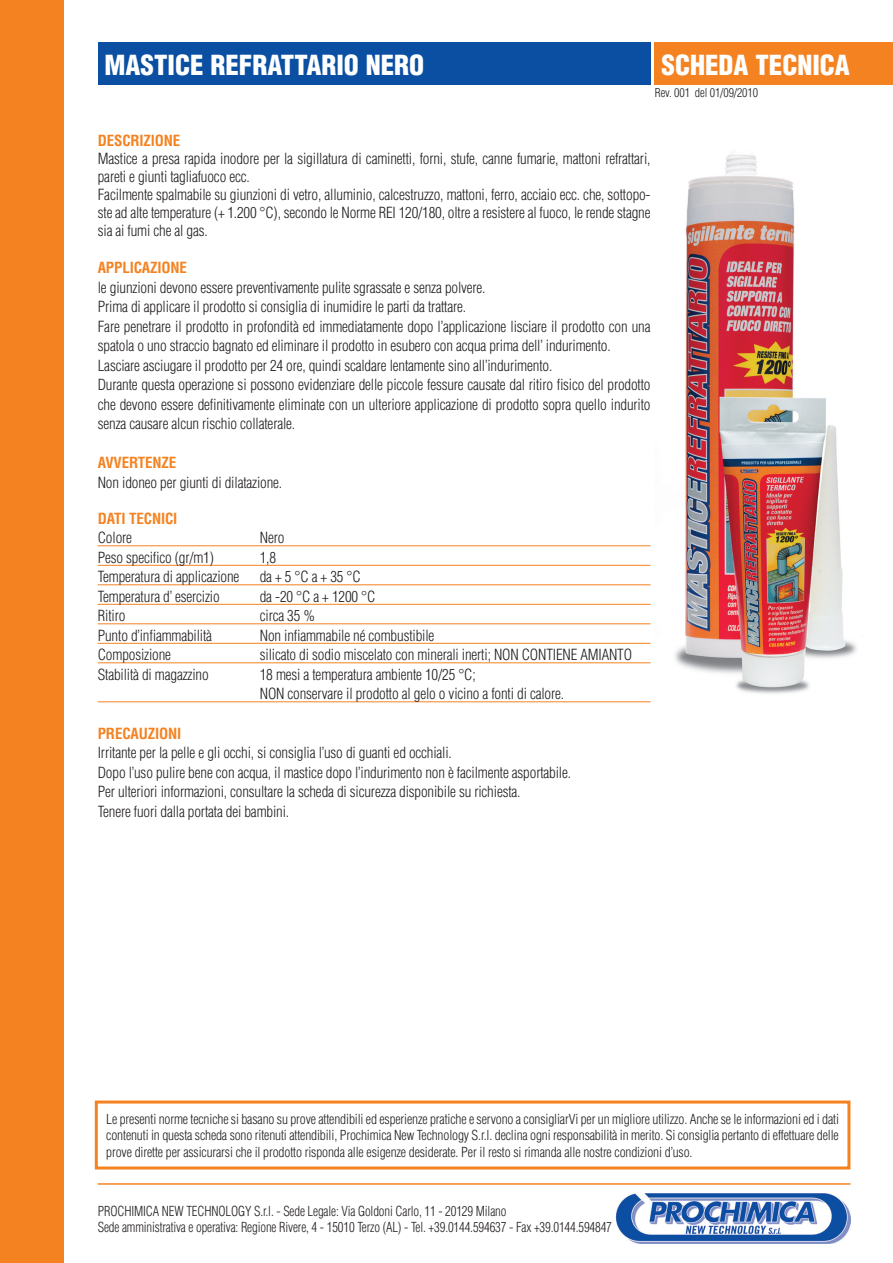
<style>
.page{position:relative;width:893px;height:1263px;background:#fff}
.page>*{position:absolute;margin:0;border:0;box-sizing:border-box;transform-origin:0 0}
.t1{font:900 condensed 27px "Helvetica";color:#fff}
.t2{font:300 condensed 15px/19.5px "Helvetica";letter-spacing:-.01em;color:#231f20}
.t3{font:700 condensed 15px "Helvetica";letter-spacing:-.01em;color:#f58220}
.t4{font:300 condensed 13.5px/16.2px "Helvetica";letter-spacing:-.01em;color:#231f20;text-align:justify}
.t5{font:300 condensed 13.5px/16.2px "Helvetica";letter-spacing:-.01em;color:#231f20;scale:.95 1}
.t6{font:300 condensed 12px "Helvetica";letter-spacing:-.01em;color:#231f20}
</style>
<div class="page">
<img style="left:615px;top:1193px;width:235px;height:51px">
<div style="left:0;top:0;width:64px;height:1263px;background:#f58220"></div>
<img style="left:675px;top:153px;width:182px;height:541px">
<div style="left:98px;top:43px;width:553px;height:42px;background:#0a4fa2"></div>
<div style="left:655px;top:43px;width:238px;height:42px;background:#f58220"></div>
<hr style="left:98px;top:545px;width:553px;height:1px;background:#f58220">
<hr style="left:98px;top:565px;width:553px;height:1px;background:#f58220">
<hr style="left:98px;top:584px;width:553px;height:1px;background:#f58220">
<hr style="left:98px;top:604px;width:553px;height:1px;background:#f58220">
<hr style="left:98px;top:623px;width:553px;height:1px;background:#f58220">
<hr style="left:98px;top:643px;width:553px;height:1px;background:#f58220">
<hr style="left:98px;top:662px;width:553px;height:1px;background:#f58220">
<hr style="left:98px;top:701px;width:553px;height:1px;background:#f58220">
<hr style="left:98px;top:1183px;width:752px;height:2px;background:#f58220">
<div style="left:95px;top:1100px;width:755px;height:69px;border:3px solid #f58220"></div>
<h1 class="t1" style="left:105px;top:48px;width:321px">MASTICE REFRATTARIO NERO</h1>
<h1 class="t1" style="left:662px;top:48px;width:190px">SCHEDA TECNICA</h1>
<p class="t6" style="left:655px;top:85px;width:105px">Rev. 001 del 01/09/2010</p>
<p class="t3" style="left:98px;top:131px;width:84px">DESCRIZIONE</p>
<p class="t2" style="left:98px;top:149px;width:554px;line-height:18px">Mastice a presa rapida inodore per la sigillatura di caminetti, forni, stufe, canne fumarie, mattoni refrattari, pareti e giunti tagliafuoco ecc.<br>Facilmente spalmabile su giunzioni di vetro, alluminio, calcestruzzo, mattoni, ferro, acciaio ecc. che, sottopo&shy;ste ad alte temperature (+ 1.200 °C), secondo le Norme REI 120/180, oltre a resistere al fuoco, le rende stagne sia ai fumi che al gas.</p>
<p class="t3" style="left:98px;top:258px;width:91px">APPLICAZIONE</p>
<p class="t2" style="left:98px;top:277px;width:554px">le giunzioni devono essere preventivamente pulite sgrassate e senza polvere.<br>Prima di applicare il prodotto si consiglia di inumidire le parti da trattare.<br>Fare penetrare il prodotto in profondità ed immediatamente dopo l’applicazione lisciare il prodotto con una spatola o uno straccio bagnato ed eliminare il prodotto in esubero con acqua prima dell’ indurimento.<br>Lasciare asciugare il prodotto per 24 ore, quindi scaldare lentamente sino all’indurimento.<br>Durante questa operazione si possono evidenziare delle piccole fessure causate dal ritiro fisico del prodotto che devono essere definitivamente eliminate con un ulteriore applicazione di prodotto sopra quello indurito senza causare alcun rischio collaterale.</p>
<p class="t3" style="left:98px;top:453px;width:80px">AVVERTENZE</p>
<p class="t2" style="left:98px;top:472px;width:186px">Non idoneo per giunti di dilatazione.</p>
<p class="t3" style="left:98px;top:509px;width:81px">DATI TECNICI</p>
<p class="t2" style="left:98px;top:528px;width:36px">Colore</p>
<p class="t2" style="left:260px;top:528px;width:26px">Nero</p>
<p class="t2" style="left:98px;top:547px;width:118px">Peso specifico (gr/m1)</p>
<p class="t2" style="left:260px;top:547px;width:18px">1,8</p>
<p class="t2" style="left:98px;top:567px;width:143px">Temperatura di applicazione</p>
<p class="t2" style="left:260px;top:567px;width:102px">da + 5 °C a + 35 °C</p>
<p class="t2" style="left:98px;top:586px;width:123px">Temperatura d’ esercizio</p>
<p class="t2" style="left:260px;top:586px;width:117px">da -20 °C a + 1200 °C</p>
<p class="t2" style="left:98px;top:606px;width:29px">Ritiro</p>
<p class="t2" style="left:260px;top:606px;width:57px">circa 35 %</p>
<p class="t2" style="left:98px;top:625px;width:116px">Punto d’infiammabilità</p>
<p class="t2" style="left:260px;top:625px;width:176px">Non infiammabile né combustibile</p>
<p class="t2" style="left:98px;top:645px;width:75px">Composizione</p>
<p class="t2" style="left:260px;top:645px;width:374px">silicato di sodio miscelato con minerali inerti; NON CONTIENE AMIANTO</p>
<p class="t2" style="left:98px;top:664px;width:112px">Stabilità di magazzino</p>
<p class="t2" style="left:260px;top:664px;width:306px">18 mesi a temperatura ambiente 10/25 °C;<br>NON conservare il prodotto al gelo o vicino a fonti di calore.</p>
<p class="t3" style="left:98px;top:724px;width:85px">PRECAUZIONI</p>
<p class="t2" style="left:98px;top:743px;width:475px">Irritante per la pelle e gli occhi, si consiglia l’uso di guanti ed occhiali.<br>Dopo l’uso pulire bene con acqua, il mastice dopo l’indurimento non è facilmente asportabile.<br>Per ulteriori informazioni, consultare la scheda di sicurezza disponibile su richiesta.<br>Tenere fuori dalla portata dei bambini.</p>
<p class="t4" style="left:106px;top:1111px;width:734px">Le presenti norme tecniche si basano su prove attendibili ed esperienze pratiche e servono a consigliarVi per un migliore utilizzo. Anche se le informazioni ed i dati contenuti in questa scheda sono ritenuti attendibili, Prochimica New Technology S.r.l. declina ogni responsabilità in merito. Si consiglia pertanto di effettuare delle prove dirette per assicurarsi che il prodotto risponda alle esigenze desiderate. Per il resto si rimanda alle nostre condizioni d’uso.</p>
<p class="t5" style="left:98px;top:1203px;width:543px">PROCHIMICA NEW TECHNOLOGY S.r.l. - Sede Legale: Via Goldoni Carlo, 11 - 20129 Milano<br>Sede amministrativa e operativa: Regione Rivere, 4 - 15010 Terzo (AL) - Tel. +39.0144.594637 - Fax +39.0144.594847</p>
</div>
